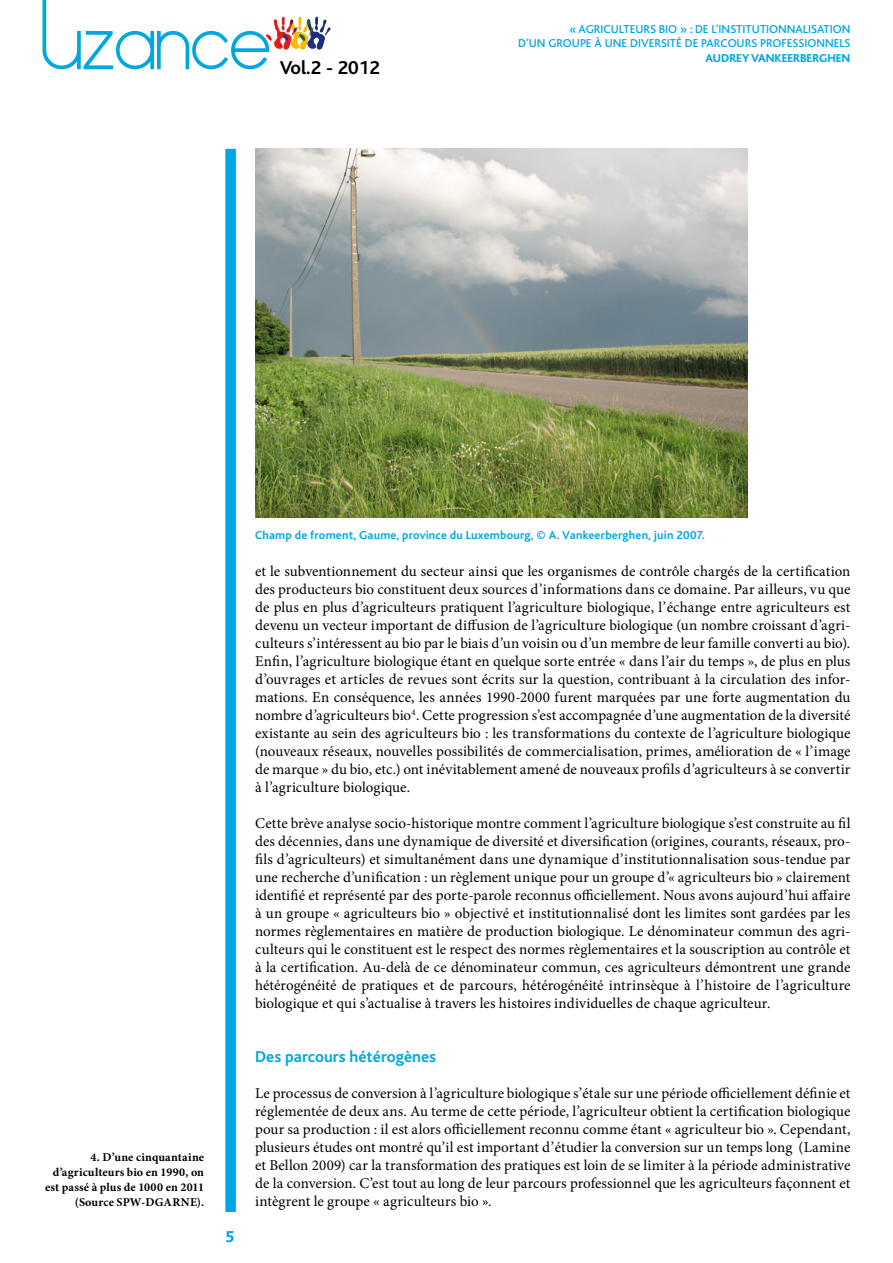
<style>
.page{position:relative;width:893px;height:1263px;background:#fff}
.page>*{position:absolute;margin:0;border:0;box-sizing:border-box;transform-origin:0 0}
.t1{font:700 19.5px "Bliss";color:#000}
.t2{font:700 16.5px "Bliss";color:#00a6e2}
.t3{font:800 16.5px "Bliss";color:#00a6e2}
.t4{font:15px/18px "Minion Pro";letter-spacing:.005em;color:#000;text-align:justify}
.t5{font:500 12px/14.4px "Bliss";color:#00a6e2;text-align:right}
.t6{font:700 12px/15px "Minion Pro";letter-spacing:.015em;color:#000;text-align:right}
.t7{font:700 12px "Bliss";letter-spacing:.015em;color:#00a6e2}
.t8{font:800 12px "Bliss";color:#00a6e2}
</style>
<div class="page">
<div style="left:225px;top:149px;width:11px;height:1063px;background:#00a6e2"></div>
<svg style="left:43px;top:0;width:288px;height:69px"></svg>
<img style="left:255px;top:149px;width:492px;height:369px">
<h1 class="t1" style="left:280px;top:58px;width:102px">Vol.2 - 2012</h1>
<p class="t5" style="left:518px;top:22px;width:334px">« AGRICULTEURS BIO » : DE L’INSTITUTIONNALISATION<br>D’UN GROUPE À UNE DIVERSITÉ DE PARCOURS PROFESSIONNELS</p>
<p class="t8" style="left:705px;top:51px;width:146px">AUDREY VANKEERBERGHEN</p>
<p class="t6" style="left:45px;top:1150px;width:161px">4. D’une cinquantaine d’agriculteurs bio en 1990, on est passé à plus de 1000 en 2011 (Source SPW-DGARNE).</p>
<p class="t3" style="left:225px;top:1228px;width:11px">5</p>
<p class="t7" style="left:255px;top:529px;width:451px">Champ de froment, Gaume, province du Luxembourg, © A. Vankeerberghen, juin 2007.</p>
<p class="t4" style="left:255px;top:562px;width:597px">et le subventionnement du secteur ainsi que les organismes de contrôle chargés de la certification des producteurs bio constituent deux sources d’informations dans ce domaine. Par ailleurs, vu que de plus en plus d’agriculteurs pratiquent l’agriculture biologique, l’échange entre agriculteurs est devenu un vecteur important de diffusion de l’agriculture biologique (un nombre croissant d’agri&shy;culteurs s’intéressent au bio par le biais d’un voisin ou d’un membre de leur famille converti au bio).<br>Enfin, l’agriculture biologique étant en quelque sorte entrée « dans l’air du temps », de plus en plus d’ouvrages et articles de revues sont écrits sur la question, contribuant à la circulation des infor&shy;mations. En conséquence, les années 1990-2000 furent marquées par une forte augmentation du nombre d’agriculteurs bio<sup>4</sup>. Cette progression s’est accompagnée d’une augmentation de la diversité existante au sein des agriculteurs bio : les transformations du contexte de l’agriculture biologique (nouveaux réseaux, nouvelles possibilités de commercialisation, primes, amélioration de « l’image de marque » du bio, etc.) ont inévitablement amené de nouveaux profils d’agriculteurs à se convertir à l’agriculture biologique.</p>
<p class="t4" style="left:255px;top:814px;width:597px">Cette brève analyse socio-historique montre comment l’agriculture biologique s’est construite au fil des décennies, dans une dynamique de diversité et diversification (origines, courants, réseaux, pro&shy;fils d’agriculteurs) et simultanément dans une dynamique d’institutionnalisation sous-tendue par une recherche d’unification : un règlement unique pour un groupe d’« agriculteurs bio » clairement identifié et représenté par des porte-parole reconnus officiellement. Nous avons aujourd’hui affaire à un groupe « agriculteurs bio » objectivé et institutionnalisé dont les limites sont gardées par les normes règlementaires en matière de production biologique. Le dénominateur commun des agri&shy;culteurs qui le constituent est le respect des normes règlementaires et la souscription au contrôle et à la certification. Au-delà de ce dénominateur commun, ces agriculteurs démontrent une grande hétérogénéité de pratiques et de parcours, hétérogénéité intrinsèque à l’histoire de l’agriculture biologique et qui s’actualise à travers les histoires individuelles de chaque agriculteur.</p>
<p class="t2" style="left:255px;top:1048px;width:183px">Des parcours hétérogènes</p>
<p class="t4" style="left:255px;top:1084px;width:597px">Le processus de conversion à l’agriculture biologique s’étale sur une période officiellement définie et réglementée de deux ans. Au terme de cette période, l’agriculteur obtient la certification biologique pour sa production : il est alors officiellement reconnu comme étant « agriculteur bio ». Cependant, plusieurs études ont montré qu’il est important d’étudier la conversion sur un temps long (Lamine et Bellon 2009) car la transformation des pratiques est loin de se limiter à la période administrative de la conversion. C’est tout au long de leur parcours professionnel que les agriculteurs façonnent et intègrent le groupe « agriculteurs bio ».</p>
</div>
